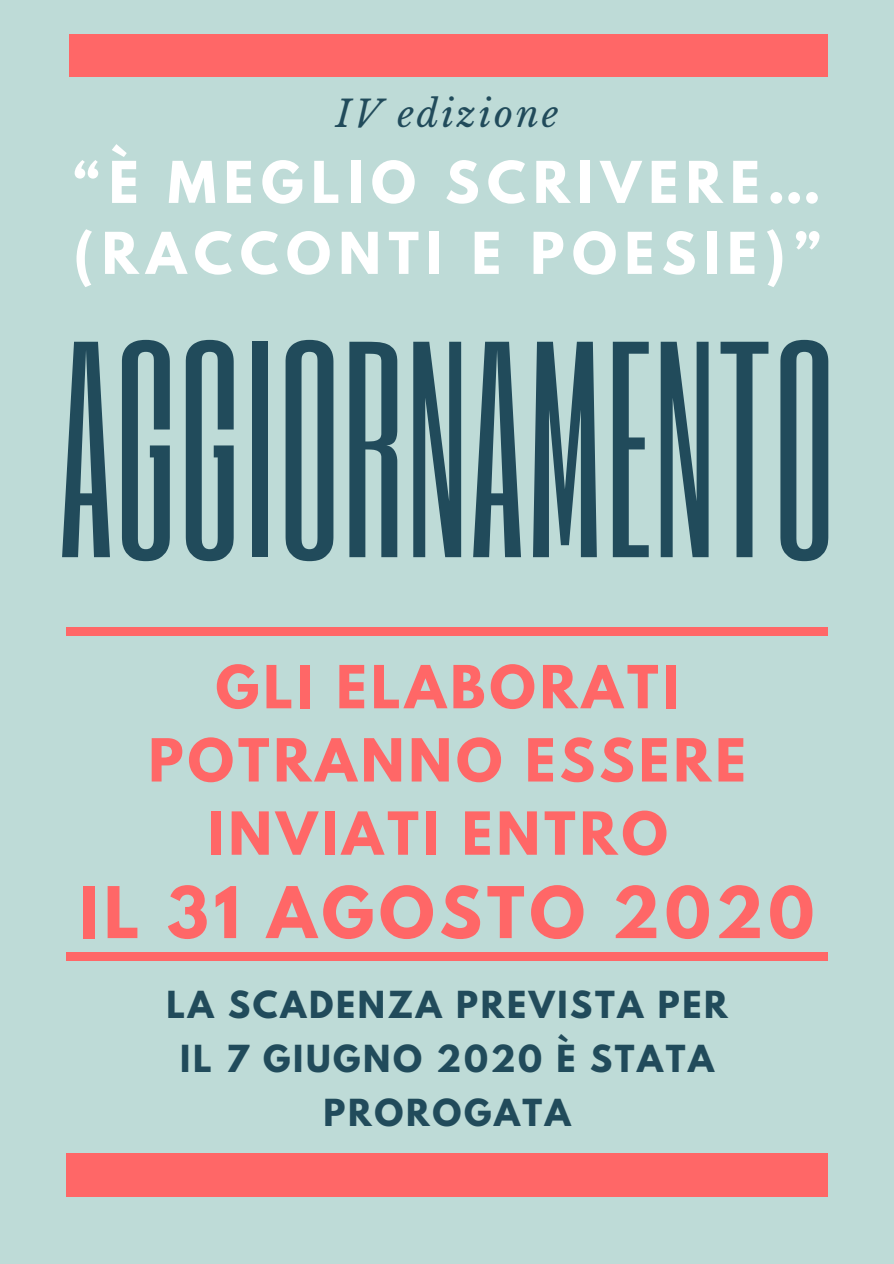
<style>
.page{position:relative;width:894px;height:1264px;background:#fff}
.page>*{position:absolute;margin:0;border:0;box-sizing:border-box;transform-origin:0 0}
.t1{font:255.15px "Six Caps";color:#214b5b}
.t2{font:700 63px "League Spartan";letter-spacing:.08em;color:#ff6767}
.t3{font:700 52.5px/73.2px "League Spartan";letter-spacing:.08em;color:#ff6767;text-align:center}
.t4{font:700 51px/70.9px "League Spartan";letter-spacing:.15em;color:#fff}
.t5{font:italic 36.3px "Libre Baskerville";letter-spacing:.08em;color:#214b5b}
.t6{font:700 33px/54px "League Spartan";letter-spacing:.08em;color:#214b5b;text-align:center}
</style>
<div class="page">
<div style="left:0;top:0;width:893px;height:1263px;background:#bedbd7"></div>
<div style="left:69px;top:35px;width:758px;height:41px;background:#ff6767"></div>
<div style="left:66px;top:1153px;width:761px;height:43px;background:#ff6767"></div>
<div style="left:66px;top:952px;width:761px;height:8px;background:#ff6767"></div>
<div style="left:66px;top:627px;width:761px;height:8px;background:#ff6767"></div>
<p class="t5" style="left:336px;top:92px;width:224px">IV edizione</p>
<h3 class="t4" style="left:73px;top:153px;width:748px">“È MEGLIO SCRIVERE… (RACCONTI E POESIE)”</h3>
<h1 class="t1" style="left:58px;top:275px;width:779px">AGGIORNAMENTO</h1>
<h3 class="t3" style="left:148px;top:657px;width:598px">GLI ELABORATI<br>POTRANNO ESSERE<br>INVIATI ENTRO</h3>
<h2 class="t2" style="left:79px;top:881px;width:736px">IL 31 AGOSTO 2020</h2>
<p class="t6" style="left:166px;top:981px;width:562px">LA SCADENZA PREVISTA PER<br>IL 7 GIUGNO 2020 È STATA<br>PROROGATA</p>
</div>
